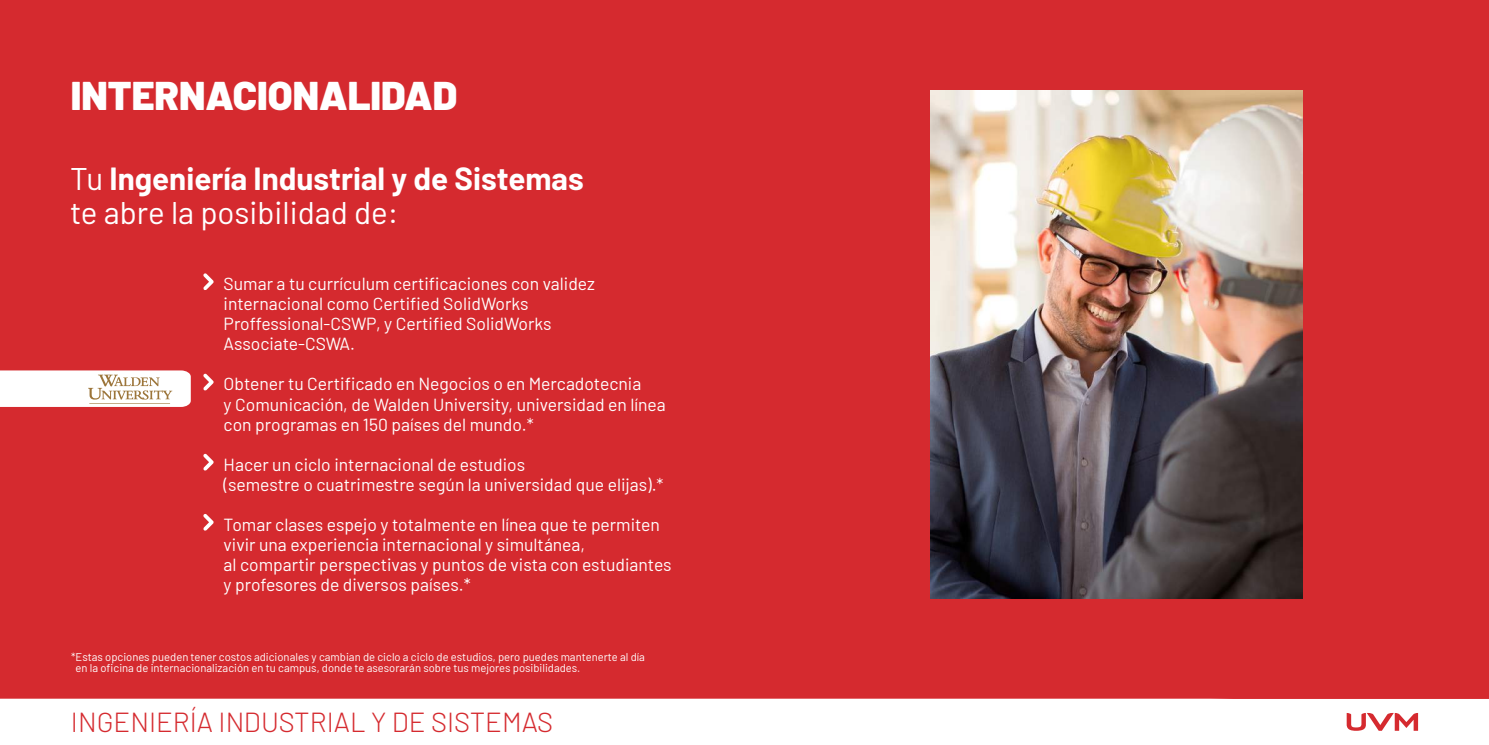
<style>
.page{position:relative;width:1489px;height:745px;background:#fff}
.page>*{position:absolute;margin:0;border:0;box-sizing:border-box;transform-origin:0 0}
.t1{font:900 40px "Barlow";color:#fff}
.t2{font:700 31.25px/33.8px "Barlow";color:#fff}
.t3{font:300 27.5px "Barlow";color:#d52a2f}
.t4{font:17.5px/20px "Barlow";color:#fff}
.t5{font:11.25px/11.2px "Barlow";color:#fff}
.s1{font-weight:400}
</style>
<div class="page">
<div style="left:0;top:0;width:1488px;height:744px;background:#d52a2f"></div>
<img style="left:930px;top:91px;width:372px;height:507px">
<div style="left:0;top:698px;width:1488px;height:46px;background:#fff"></div>
<svg style="left:1346px;top:712px;width:71px;height:18px"></svg>
<svg style="left:203px;top:273px;width:11px;height:17px"></svg>
<svg style="left:203px;top:373px;width:11px;height:17px"></svg>
<svg style="left:203px;top:453px;width:11px;height:17px"></svg>
<svg style="left:203px;top:514px;width:11px;height:16px"></svg>
<svg style="left:0;top:370px;width:191px;height:36px;background:#f6f0eb"></svg>
<h1 class="t1" style="left:71px;top:66px;width:388px">INTERNACIONALIDAD</h1>
<h2 class="t2" style="left:70px;top:159px;width:515px"><span class="s1">Tu</span> Ingeniería Industrial y de Sistemas <span class="s1">te abre la posibilidad de:</span></h2>
<p class="t4" style="left:224px;top:272px;width:373px">Sumar a tu currículum certificaciones con validez internacional como Certified SolidWorks Proffessional-CSWP, y Certified SolidWorks Associate-CSWA.</p>
<p class="t4" style="left:224px;top:372px;width:443px">Obtener tu Certificado en Negocios o en Mercadotecnia<br>y Comunicación, de Walden University, universidad en línea con programas en 150 países del mundo.*</p>
<p class="t4" style="left:224px;top:452px;width:441px">Hacer un ciclo internacional de estudios<br>(semestre o cuatrimestre según la universidad que elijas).*</p>
<p class="t4" style="left:224px;top:512px;width:449px">Tomar clases espejo y totalmente en línea que te permiten vivir una experiencia internacional y simultánea,<br>al compartir perspectivas y puntos de vista con estudiantes y profesores de diversos países.*</p>
<p class="t5" style="left:76px;top:650px;width:571px;text-indent:-4px">*Estas opciones pueden tener costos adicionales y cambian de ciclo a ciclo de estudios, pero puedes mantenerte al día en la oficina de internacionalización en tu campus, donde te asesorarán sobre tus mejores posibilidades.</p>
<h3 class="t3" style="left:71px;top:702px;width:483px">INGENIERÍA INDUSTRIAL Y DE SISTEMAS</h3>
</div>
